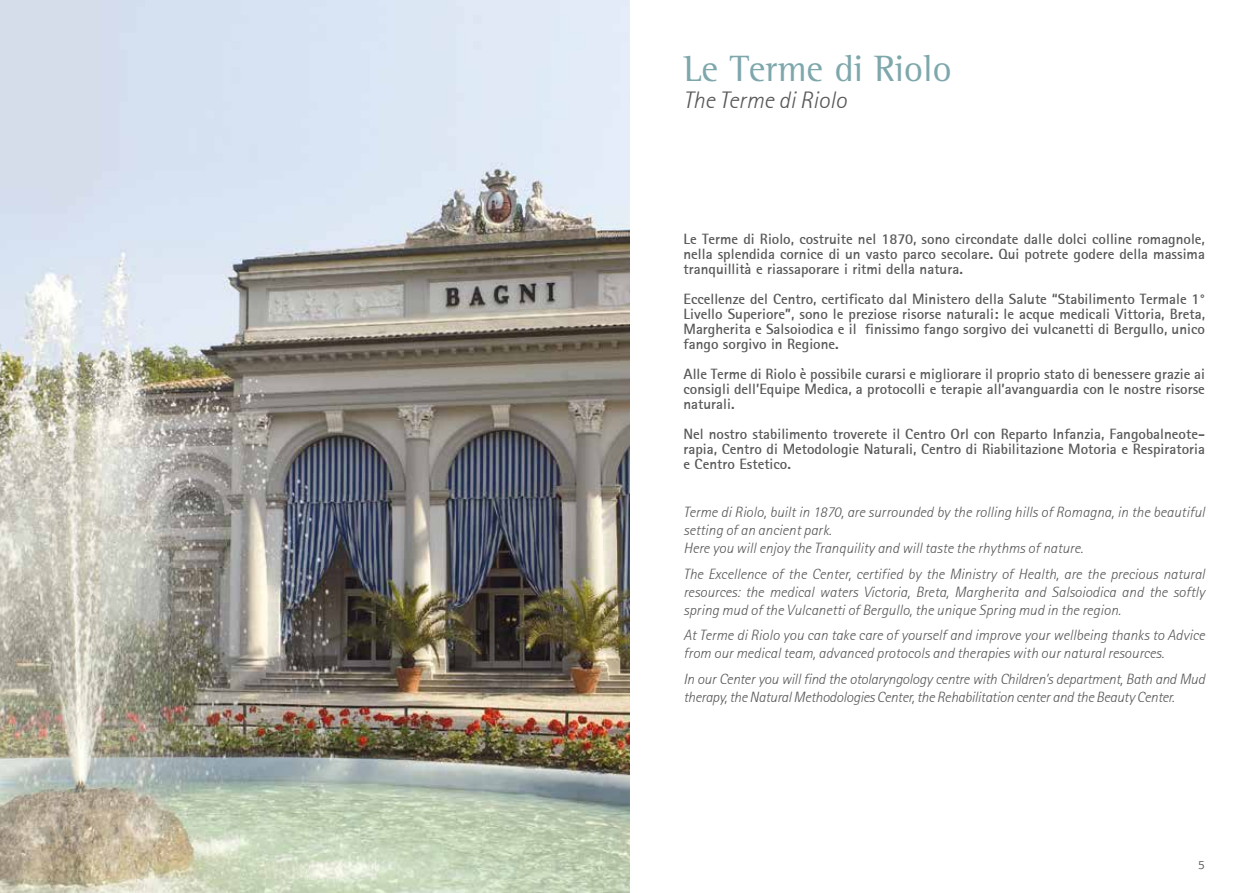
<style>
.page{position:relative;width:1259px;height:893px;background:#fff}
.page>*{position:absolute;margin:0;border:0;box-sizing:border-box;transform-origin:0 0}
.t1{font:37.5px "Rotis Semi Serif Std";color:#7ea7ac}
.t2{font:italic 300 24px "Rotis Sans Serif 46";color:#58585a}
.t3{font:700 15px/15px "Rotis Sans Serif 65";color:#58585a;text-align:justify}
.t4{font:italic 300 15px/18px "Rotis Sans Serif 46";color:#58585a}
.t5{font:italic 300 15px/18px "Rotis Sans Serif 46";letter-spacing:-.02em;color:#58585a}
.t6{font:12px "PF Agora Sans Pro";color:#58585a}
</style>
<div class="page">
<img style="left:0;top:0;width:629px;height:893px">
<h1 class="t1" style="left:683px;top:46px;width:270px">Le Terme di Riolo</h1>
<h2 class="t2" style="left:683px;top:86px;width:165px">The Terme di Riolo</h2>
<p class="t3" style="left:683px;top:231px;width:523px">Le Terme di Riolo, costruite nel 1870, sono circondate dalle dolci colline romagnole, nella splendida cornice di un vasto parco secolare. Qui potrete godere della massima tranquillità e riassaporare i ritmi della natura.</p>
<p class="t3" style="left:683px;top:291px;width:523px">Eccellenze del Centro, certificato dal Ministero della Salute “Stabilimento Termale 1° Livello Superiore”, sono le preziose risorse naturali: le acque medicali Vittoria, Breta, Margherita e Salsoiodica e il finissimo fango sorgivo dei vulcanetti di Bergullo, unico fango sorgivo in Regione.</p>
<p class="t3" style="left:683px;top:366px;width:523px">Alle Terme di Riolo è possibile curarsi e migliorare il proprio stato di benessere grazie ai consigli dell’Equipe Medica, a protocolli e terapie all’avanguardia con le nostre risorse naturali.</p>
<p class="t3" style="left:683px;top:426px;width:523px">Nel nostro stabilimento troverete il Centro Orl con Reparto Infanzia, Fangobalneote&shy;rapia, Centro di Metodologie Naturali, Centro di Riabilitazione Motoria e Respiratoria e Centro Estetico.</p>
<p class="t4" style="left:683px;top:503px;width:523px">Terme di Riolo, built in 1870, are surrounded by the rolling hills of Romagna, in the beautiful setting of an ancient park.<br>Here you will enjoy the Tranquility and will taste the rhythms of nature.</p>
<p class="t4" style="left:683px;top:565px;width:523px;text-align:justify">The Excellence of the Center, certified by the Ministry of Health, are the precious natural resources: the medical waters Victoria, Breta, Margherita and Salsoiodica and the softly spring mud of the Vulcanetti of Bergullo, the unique Spring mud in the region.</p>
<p class="t4" style="left:683px;top:626px;width:523px">At Terme di Riolo you can take care of yourself and improve your wellbeing thanks to Advice from our medical team, advanced protocols and therapies with our natural resources.</p>
<p class="t5" style="left:683px;top:670px;width:523px">In our Center you will find the otolaryngology centre with Children’s department, Bath and Mud therapy, the Natural Methodologies Center, the Rehabilitation center and the Beauty Center.</p>
<p class="t6" style="left:1198px;top:858px;width:8px">5</p>
</div>
